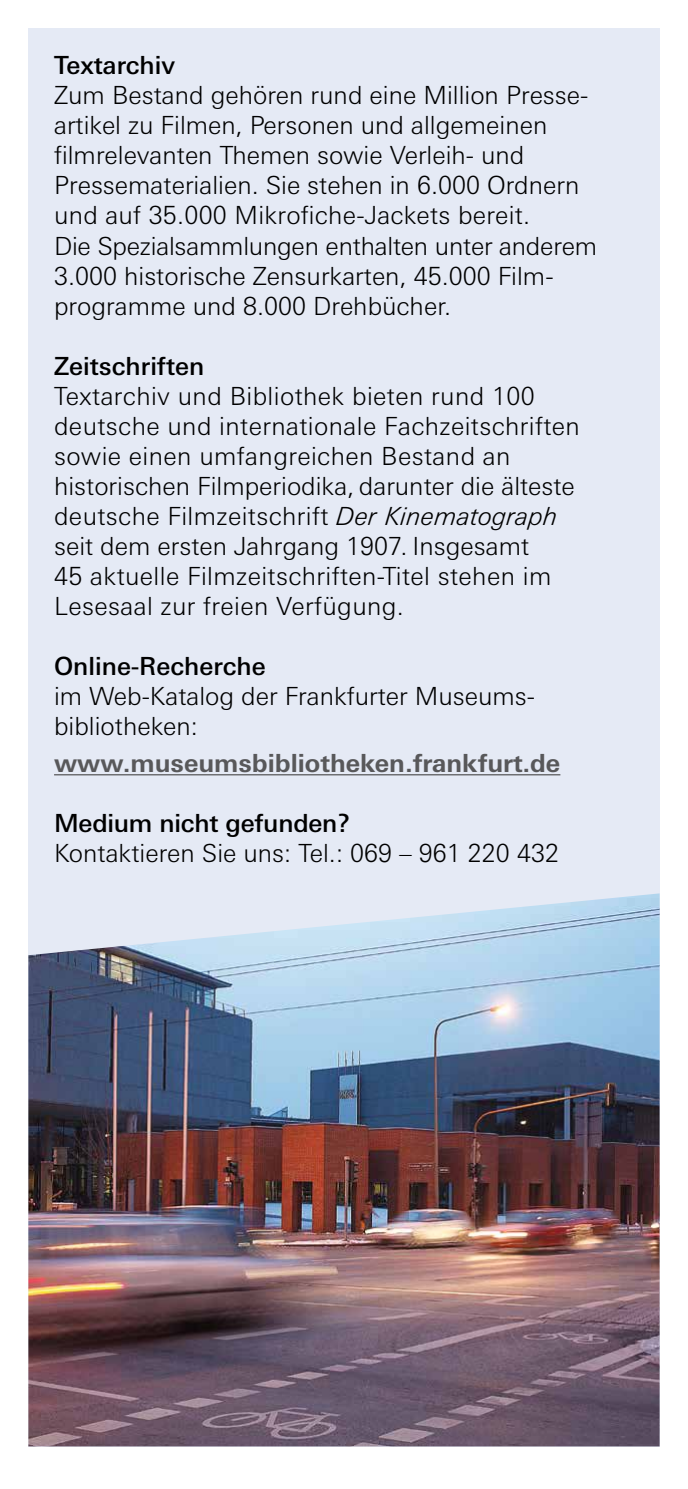
<style>
.page{position:relative;width:688px;height:1489px;background:#fff}
.page>*{position:absolute;margin:0;border:0;box-sizing:border-box;transform-origin:0 0}
.t1{font:300 25px/30px "Linotype Univers Basic";color:#000}
.t2{font:500 25px "Linotype Univers Basic";color:#000}
.t3{font:700 25px "Linotype Univers Basic";color:#58585a}
.s1{font-style:italic}
</style>
<div class="page">
<div style="left:28px;top:28px;width:631px;height:1418px;background:#e5eaf5"></div>
<hr style="left:54px;top:774px;width:506px;height:1px;background:#58585a">
<img style="left:28px;top:893px;width:631px;height:553px">
<p class="t2" style="left:54px;top:51px;width:123px">Textarchiv</p>
<p class="t1" style="left:54px;top:80px;width:544px">Zum Bestand gehören rund eine Million Presse&shy;artikel zu Filmen, Personen und allgemeinen filmrelevanten Themen sowie Verleih- und Pressematerialien. Sie stehen in 6.000 Ordnern und auf 35.000 Mikrofiche-Jackets bereit.<br>Die Spezialsammlungen enthalten unter anderem 3.000 historische Zensurkarten, 45.000 Film&shy;programme und 8.000 Drehbücher.</p>
<p class="t2" style="left:54px;top:351px;width:152px">Zeitschriften</p>
<p class="t1" style="left:54px;top:380px;width:527px">Textarchiv und Bibliothek bieten rund 100 deutsche und internationale Fachzeitschriften sowie einen umfangreichen Bestand an historischen Filmperiodika, darunter die älteste deutsche Filmzeitschrift <span class="s1">Der Kinematograph </span>seit dem ersten Jahrgang 1907. Insgesamt<br>45 aktuelle Filmzeitschriften-Titel stehen im Lesesaal zur freien Verfügung.</p>
<p class="t2" style="left:54px;top:651px;width:213px">Online-Recherche</p>
<p class="t1" style="left:54px;top:680px;width:482px">im Web-Katalog der Frankfurter Museums&shy;bibliotheken:</p>
<p class="t3" style="left:54px;top:748px;width:507px">www.museumsbibliotheken.frankfurt.de</p>
<p class="t2" style="left:54px;top:808px;width:298px">Medium nicht gefunden?</p>
<p class="t1" style="left:54px;top:838px;width:506px">Kontaktieren Sie uns: Tel.: 069 – 961 220 432</p>
</div>
